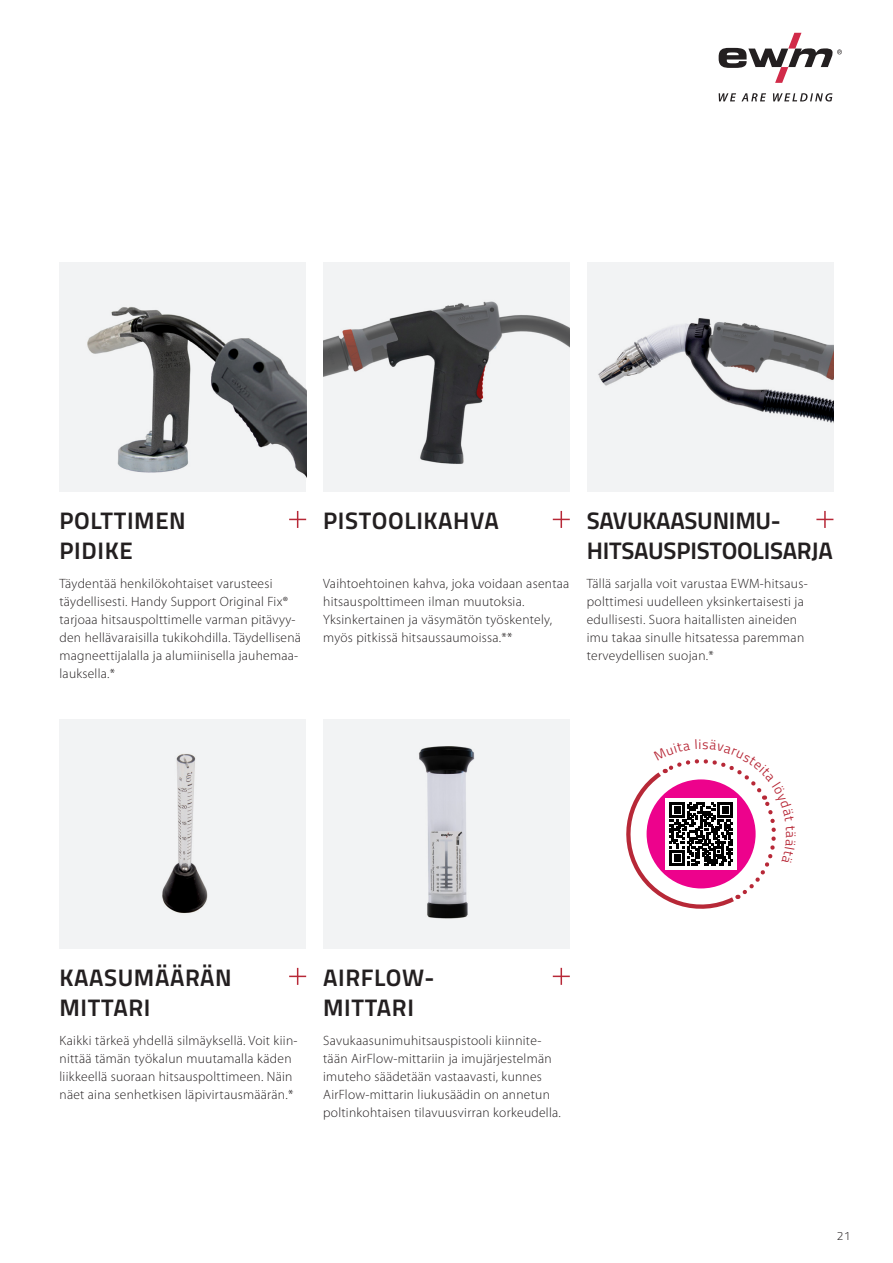
<style>
.page{position:relative;width:893px;height:1263px;background:#fff}
.page>*{position:absolute;margin:0;border:0;box-sizing:border-box;transform-origin:0 0}
._2_AA___Bold___Links{font:700 24px/30px "Titillium Text";letter-spacing:.025em;color:#231f20}
._2_AA___Bold___Links-2{font:700 24px/30px "Titillium Text";letter-spacing:-.01em;color:#231f20}
._1_Aa___Light___Link{font:300 13.5px/18px "Myriad Pro";letter-spacing:.02em;color:#231f20}
._2_Rundsatz___Aa___L{font:13.5px "Titillium Text";color:#b72837}
.t1{font:300 12px "Titillium Text";color:#231f20}
</style>
<div class="page">
<svg style="left:719px;top:93px;width:113px;height:9px"></svg>
<svg style="left:719px;top:33px;width:123px;height:50px"></svg>
<div style="left:323px;top:262px;width:247px;height:230px;background:#f2f3f4"></div>
<img style="left:323px;top:301px;width:247px;height:163px">
<svg style="left:553px;top:511px;width:17px;height:17px"></svg>
<div style="left:587px;top:262px;width:246px;height:230px;background:#f2f3f4"></div>
<img style="left:598px;top:318px;width:235px;height:105px">
<svg style="left:816px;top:511px;width:17px;height:17px"></svg>
<div style="left:60px;top:262px;width:246px;height:230px;background:#f2f3f4"></div>
<img style="left:87px;top:307px;width:219px;height:170px">
<svg style="left:289px;top:511px;width:17px;height:17px"></svg>
<div style="left:60px;top:719px;width:246px;height:230px;background:#f2f3f4"></div>
<img style="left:162px;top:754px;width:46px;height:159px">
<svg style="left:289px;top:968px;width:17px;height:17px"></svg>
<div style="left:323px;top:719px;width:247px;height:230px;background:#f2f3f4"></div>
<img style="left:418px;top:747px;width:57px;height:172px">
<svg style="left:553px;top:968px;width:17px;height:17px"></svg>
<svg style="left:626px;top:759px;width:150px;height:150px"></svg>
<p class="_2_AA___Bold___Links" style="left:60px;top:504px;width:128px">POLTTIMEN<br>PIDIKE</p>
<p class="_1_Aa___Light___Link" style="left:60px;top:574px;width:243px">Täydentää henkilökohtaiset varusteesi täydellisesti. Handy Support Original Fix® tarjoaa hitsauspolttimelle varman pitävyy&shy;den hellävaraisilla tukikohdilla. Täydellisenä magneettijalalla ja alumiinisella jauhemaa&shy;lauksella.*</p>
<p class="_2_AA___Bold___Links" style="left:323px;top:504px;width:177px">PISTOOLIKAHVA</p>
<p class="_1_Aa___Light___Link" style="left:323px;top:575px;width:248px">Vaihtoehtoinen kahva, joka voidaan asentaa hitsauspolttimeen ilman muutoksia.<br>Yksinkertainen ja väsymätön työskentely, myös pitkissä hitsaussaumoissa.**</p>
<p class="_2_AA___Bold___Links-2" style="left:587px;top:504px;width:247px">SAVUKAASUNIMU-<br>HITSAUSPISTOOLISARJA</p>
<p class="_1_Aa___Light___Link" style="left:587px;top:575px;width:222px">Tällä sarjalla voit varustaa EWM-hitsaus&shy;polttimesi uudelleen yksinkertaisesti ja edullisesti. Suora haitallisten aineiden imu takaa sinulle hitsatessa paremman terveydellisen suojan.*</p>
<p class="_2_Rundsatz___Aa___L" style="left:699px;top:734px;width:4px">i</p>
<p class="_2_Rundsatz___Aa___L" style="left:801px;top:831px;width:8px;rotate:90deg">ä</p>
<p class="_2_AA___Bold___Links" style="left:60px;top:961px;width:174px">KAASUMÄÄRÄN<br>MITTARI</p>
<p class="_1_Aa___Light___Link" style="left:60px;top:1031px;width:240px">Kaikki tärkeä yhdellä silmäyksellä. Voit kiin&shy;nittää tämän työkalun muutamalla käden liikkeellä suoraan hitsauspolttimeen. Näin näet aina senhetkisen läpivirtausmäärän.*</p>
<p class="_2_AA___Bold___Links" style="left:323px;top:961px;width:113px">AIRFLOW-<br>MITTARI</p>
<p class="_1_Aa___Light___Link" style="left:323px;top:1031px;width:239px">Savukaasunimuhitsauspistooli kiinnite&shy;tään AirFlow-mittariin ja imujärjestelmän imuteho säädetään vastaavasti, kunnes AirFlow-mittarin liukusäädin on annetun poltinkohtaisen tilavuusvirran korkeudella.</p>
<p class="t1" style="left:837px;top:1227px;width:15px">21</p>
</div>
